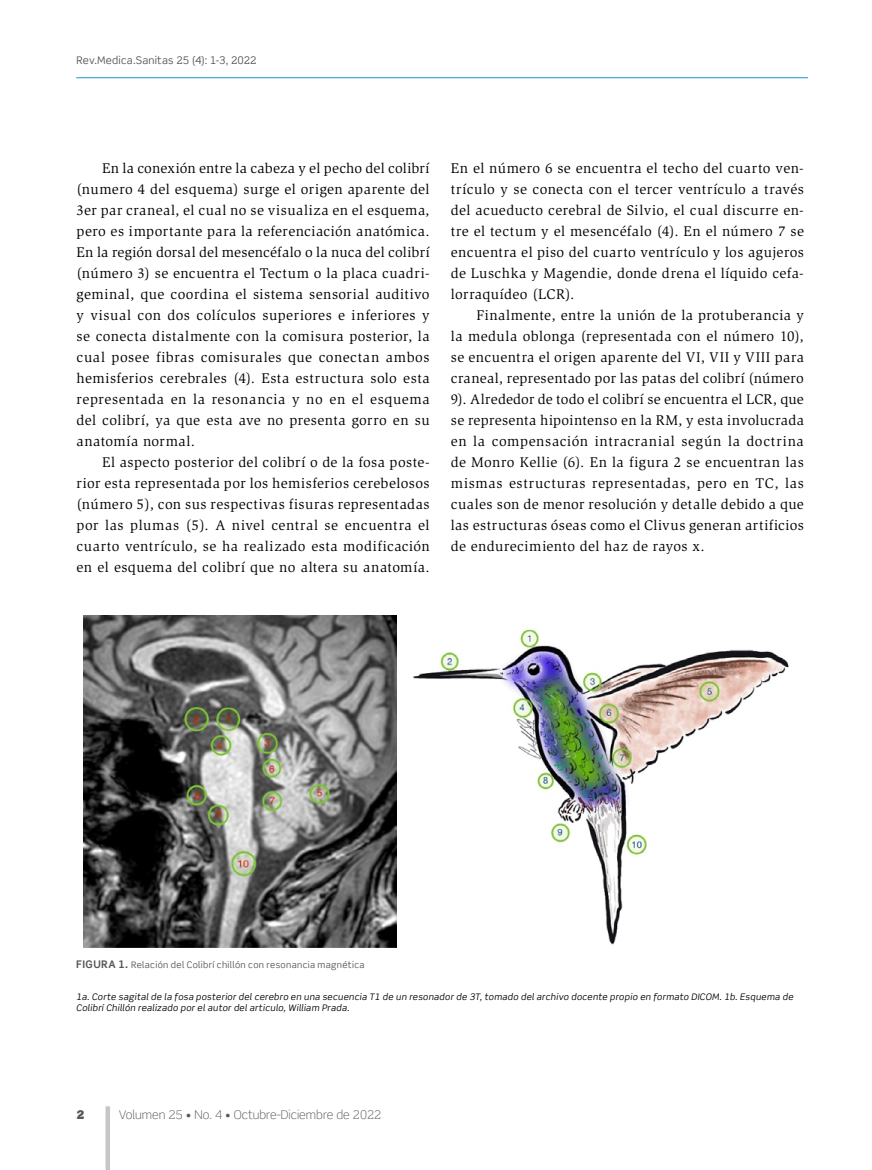
<style>
.page{position:relative;width:872px;height:1170px;background:#fff}
.page>*{position:absolute;margin:0;border:0;box-sizing:border-box;transform-origin:0 0}
._01Body_text{font:14.4px/21px "Slimbach Std";letter-spacing:.03em;color:#000;text-align:justify}
.t1{font:300 12px "Scene Std";color:#575756}
.t2{font:900 12px "Scene Std";color:#575756}
.t3{font:10.5px "Scene Std";letter-spacing:.02em;color:#575756}
._17Fuente{font:italic 9px/10.8px "Scene Std";letter-spacing:.035em;color:#000}
._18Tit_graf{font:9px "Scene Std";letter-spacing:.035em;color:#575756}
.s1{font-style:inherit}
.s2{font-weight:700;font-size:10.5px}
</style>
<div class="page">
<hr style="left:106px;top:1106px;width:4px;height:63px;background:#c6c6c6">
<hr style="left:76px;top:77px;width:732px;height:1px;background:#169ad3">
<img style="left:413px;top:629px;width:376px;height:316px">
<img style="left:83px;top:616px;width:313px;height:331px">
<p class="t3" style="left:77px;top:53px;width:181px">Rev.Medica.Sanitas <span class="s1">25 (4): 1-3, 2022</span></p>
<p class="_01Body_text" style="left:77px;top:158px;width:354px;text-indent:26px">En la conexión entre la cabeza y el pecho del colibrí (numero 4 del esquema) surge el origen aparente del 3er par craneal, el cual no se visualiza en el esquema, pero es importante para la referenciación anatómica.<br>En la región dorsal del mesencéfalo o la nuca del colibrí (número 3) se encuentra el Tectum o la placa cuadri&shy;geminal, que coordina el sistema sensorial auditivo y visual con dos colículos superiores e inferiores y se conecta distalmente con la comisura posterior, la cual posee fibras comisurales que conectan ambos hemisferios cerebrales (4). Esta estructura solo esta representada en la resonancia y no en el esquema del colibrí, ya que esta ave no presenta gorro en su anatomía normal.</p>
<p class="_01Body_text" style="left:77px;top:452px;width:354px;text-indent:26px">El aspecto posterior del colibrí o de la fosa poste&shy;rior esta representada por los hemisferios cerebelosos (número 5), con sus respectivas fisuras representadas por las plumas (5). A nivel central se encuentra el cuarto ventrículo, se ha realizado esta modificación en el esquema del colibrí que no altera su anatomía.</p>
<p class="_01Body_text" style="left:451px;top:158px;width:354px">En el número 6 se encuentra el techo del cuarto ven&shy;trículo y se conecta con el tercer ventrículo a través del acueducto cerebral de Silvio, el cual discurre en&shy;tre el tectum y el mesencéfalo (4). En el número 7 se encuentra el piso del cuarto ventrículo y los agujeros de Luschka y Magendie, donde drena el líquido cefa&shy;lorraquídeo (LCR).</p>
<p class="_01Body_text" style="left:451px;top:305px;width:354px;text-indent:26px">Finalmente, entre la unión de la protuberancia y la medula oblonga (representada con el número 10), se encuentra el origen aparente del VI, VII y VIII para craneal, representado por las patas del colibrí (número 9). Alrededor de todo el colibrí se encuentra el LCR, que se representa hipointenso en la RM, y esta involucrada en la compensación intracranial según la doctrina de Monro Kellie (6). En la figura 2 se encuentran las mismas estructuras representadas, pero en TC, las cuales son de menor resolución y detalle debido a que las estructuras óseas como el Clivus generan artificios de endurecimiento del haz de rayos x.</p>
<p class="_18Tit_graf" style="left:76px;top:959px;width:290px"><span class="s2">FIGURA 1.</span> Relación del Colibrí chillón con resonancia magnética</p>
<p class="_17Fuente" style="left:76px;top:991px;width:718px">1a. Corte sagital de la fosa posterior del cerebro en una secuencia T1 de un resonador de 3T, tomado del archivo docente propio en formato DICOM. 1b. Esquema de<br>Colibrí Chillón realizado por el autor del articulo, William Prada.</p>
<p class="t2" style="left:76px;top:1106px;width:10px">2</p>
<p class="t1" style="left:119px;top:1106px;width:264px">Volumen 25 • No. 4 • Octubre-Diciembre de 2022</p>
</div>
